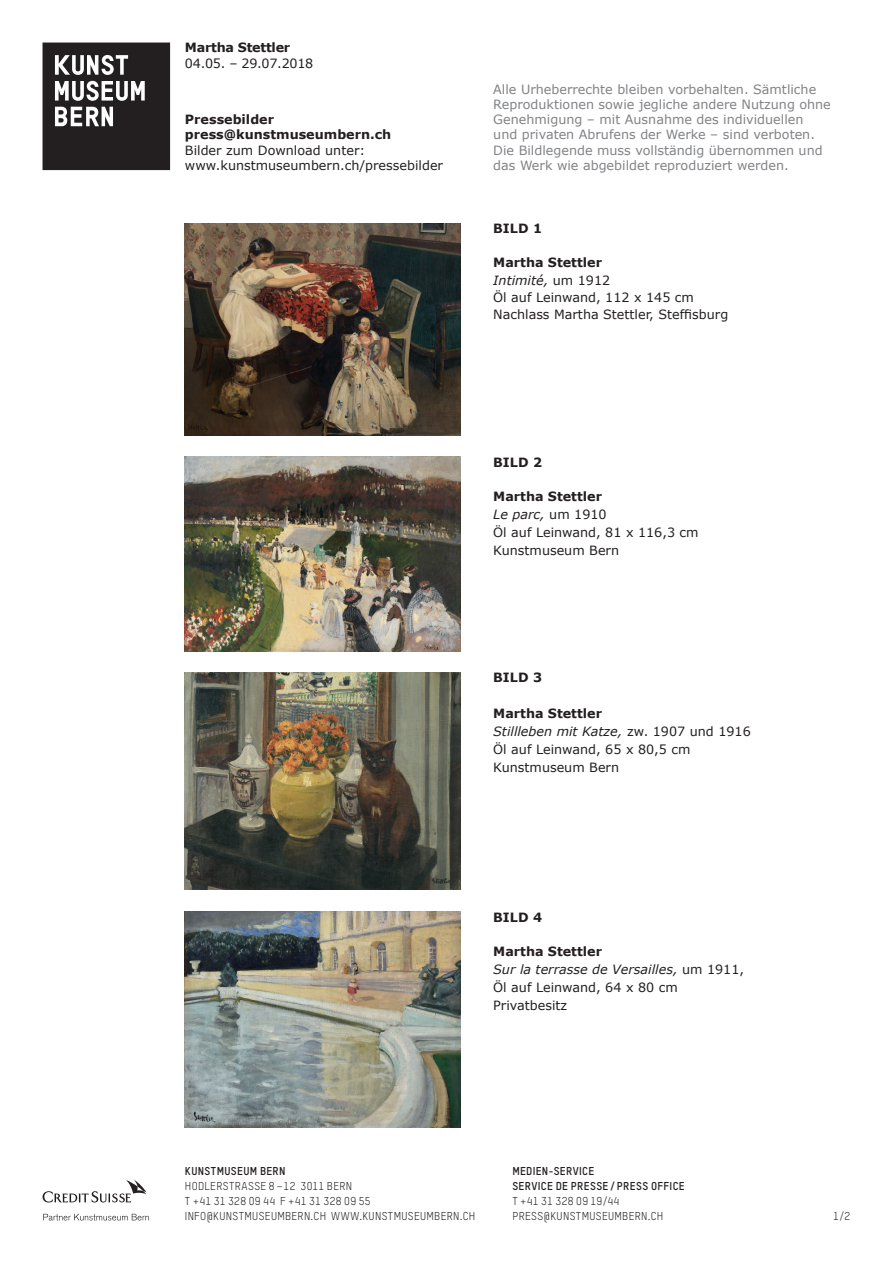
<style>
.page{position:relative;width:893px;height:1263px;background:#fff}
.page>*{position:absolute;margin:0;border:0;box-sizing:border-box;transform-origin:0 0}
.t1{font:12.75px/18px "Verdana";color:#231f20}
.t2{font:12.75px/15.3px "Verdana";color:#808285}
.t3{font:700 12.75px/15.3px "Verdana";color:#231f20}
.t4{font:12.75px "Verdana";letter-spacing:-.02em;color:#231f20}
.t5{font:700 12.75px "Verdana";letter-spacing:-.02em;color:#231f20}
.t6{font:11.25px/15px "TSTARPRO";letter-spacing:.03em;color:#231f20}
.t7{font:700 11.25px/15px "TSTARPRO";letter-spacing:.03em;color:#231f20}
.s1{font-weight:700}
.s2{font-style:italic}
</style>
<div class="page">
<svg style="left:43px;top:43px;width:127px;height:127px"></svg>
<svg style="left:43px;top:1179px;width:103px;height:23px"></svg>
<svg style="left:43px;top:1214px;width:106px;height:6px"></svg>
<img style="left:185px;top:223px;width:276px;height:213px">
<img style="left:185px;top:457px;width:276px;height:194px">
<img style="left:185px;top:672px;width:276px;height:218px">
<img style="left:185px;top:912px;width:276px;height:216px">
<p class="t5" style="left:185px;top:39px;width:107px">Martha Stettler</p>
<p class="t4" style="left:185px;top:54px;width:130px">04.05. – 29.07.2018</p>
<p class="t3" style="left:185px;top:112px;width:208px">Pressebilder press@kunstmuseumbern.ch</p>
<p class="t1" style="left:185px;top:142px;width:260px;line-height:15.3px">Bilder zum Download unter: www.kunstmuseumbern.ch/pressebilder</p>
<p class="t2" style="left:493px;top:81px;width:339px">Alle Urheberrechte bleiben vorbehalten. Sämtliche Reproduktionen sowie jegliche andere Nutzung ohne Genehmigung – mit Ausnahme des individuellen<br>und privaten Abrufens der Werke – sind verboten.<br>Die Bildlegende muss vollständig übernommen und das Werk wie abgebildet reproduziert werden.</p>
<p class="t3" style="left:493px;top:220px;width:50px">BILD 1</p>
<p class="t1" style="left:493px;top:254px;width:236px;line-height:17.2px"><span class="s1">Martha Stettler<br></span><span class="s2">Intimité,</span> um 1912<br>Öl auf Leinwand, 112 x 145 cm<br>Nachlass Martha Stettler, Steffisburg</p>
<p class="t3" style="left:493px;top:454px;width:50px">BILD 2</p>
<p class="t1" style="left:493px;top:487px;width:207px"><span class="s1">Martha Stettler<br></span><span class="s2">Le parc,</span> um 1910<br>Öl auf Leinwand, 81 x 116,3 cm<br>Kunstmuseum Bern</p>
<p class="t3" style="left:493px;top:670px;width:50px">BILD 3</p>
<p class="t1" style="left:493px;top:704px;width:259px"><span class="s1">Martha Stettler<br></span><span class="s2">Stillleben mit Katze,</span> zw. 1907 und 1916<br>Öl auf Leinwand, 65 x 80,5 cm<br>Kunstmuseum Bern</p>
<p class="t3" style="left:493px;top:909px;width:50px">BILD 4</p>
<p class="t1" style="left:493px;top:942px;width:252px"><span class="s1">Martha Stettler<br></span><span class="s2">Sur la terrasse de Versailles,</span> um 1911,<br>Öl auf Leinwand, 64 x 80 cm<br>Privatbesitz</p>
<p class="t7" style="left:185px;top:1164px;width:102px">KUNSTMUSEUM BERN</p>
<p class="t6" style="left:185px;top:1179px;width:292px">HODLERSTRASSE 8 –12 3011 BERN<br>T +41 31 328 09 44 F +41 31 328 09 55<br>INFO@KUNSTMUSEUMBERN.CH WWW.KUNSTMUSEUMBERN.CH</p>
<p class="t7" style="left:512px;top:1164px;width:174px">MEDIEN-SERVICE<br>SERVICE DE PRESSE/PRESS OFFICE</p>
<p class="t6" style="left:512px;top:1194px;width:153px">T +41 31 328 09 19/44<br>PRESS@KUNSTMUSEUMBERN.CH</p>
<p class="t6" style="left:833px;top:1209px;width:19px">1/2</p>
</div>
